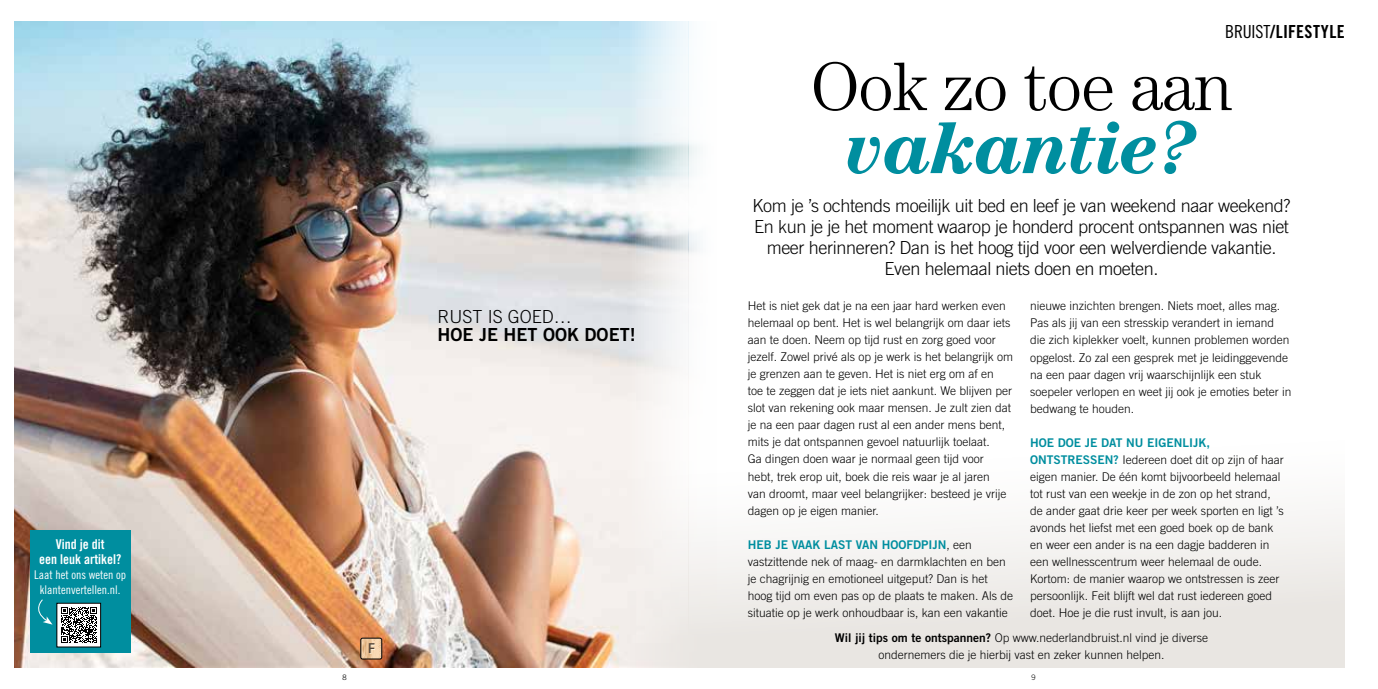
<style>
.page{position:relative;width:1378px;height:689px;background:#fff}
.page>*{position:absolute;margin:0;border:0;box-sizing:border-box;transform-origin:0 0}
.t1{font:italic 700 75px "Century Std";letter-spacing:-.02em;color:#008e9f}
.t2{font:300 69px "Century Std";letter-spacing:-.02em;color:#000}
.t3{font:300 18px/21px "Trade Gothic LT Std";letter-spacing:-.02em;color:#000;text-align:center}
.t4{font:18px "Trade Gothic LT Std Bd 2";color:#000}
.t5{font:18px "Trade Gothic LT Std Bd Cn 20";letter-spacing:.02em;color:#000}
.t6{font:300 18px "Trade Gothic LT Std";color:#000}
.t7{font:13.5px/15px "Trade Gothic LT Std Bd Cn 20";color:#fff;text-align:center}
.t8{font:300 12px/17px "Trade Gothic LT Std";color:#000}
.t9{font:12px "Trade Gothic LT Std Bd 2";color:#008e9f}
.t10{font:12px/15px "Trade Gothic LT Std Cn 18";color:#fff;text-align:center}
.t11{font:300 7.5px "Trade Gothic LT Std";color:#000}
.s1{font-family:"Trade Gothic LT Std Cn 18"}
.s2{font-family:"Trade Gothic LT Std Bd 2";font-weight:400;color:#008e9f}
.s3{font-family:"Trade Gothic LT Std";font-weight:300;color:#000}
.s4{font-family:"Trade Gothic LT Std Bd 2";font-weight:400}
</style>
<div class="page">
<img style="left:15px;top:21px;width:674px;height:647px">
<div style="left:30px;top:530px;width:101px;height:122px;background:#008e9f"></div>
<div style="left:57px;top:603px;width:44px;height:44px;background:#fff"></div>
<svg style="left:61px;top:607px;width:36px;height:36px"></svg>
<svg style="left:38px;top:599px;width:14px;height:25px"></svg>
<svg style="left:371px;top:638px;width:12px;height:21px"></svg>
<img style="left:361px;top:638px;width:10px;height:21px">
<div style="left:361px;top:638px;width:21px;height:21px;border:1px solid #000;border-radius:2px"></div>
<div style="left:689px;top:21px;width:655px;height:647px;background:linear-gradient(to bottom,#fff,#f1efed)"></div>
<p class="t7" style="left:39px;top:537px;width:84px">Vind je dit<br>een leuk artikel?</p>
<p class="t10" style="left:34px;top:567px;width:93px">Laat het ons weten op klantenvertellen.nl.</p>
<h3 class="t5" style="left:1225px;top:21px;width:121px"><span class="s1">BRUIST</span>/LIFESTYLE</h3>
<h3 class="t6" style="left:438px;top:306px;width:136px">RUST IS GOED…</h3>
<h3 class="t4" style="left:438px;top:324px;width:199px">HOE JE HET OOK DOET!</h3>
<h2 class="t2" style="left:811px;top:47px;width:423px">Ook zo toe aan</h2>
<h1 class="t1" style="left:845px;top:104px;width:353px">vakantie?</h1>
<p class="t3" style="left:752px;top:195px;width:539px">Kom je ’s ochtends moeilijk uit bed en leef je van weekend naar weekend?<br>En kun je je het moment waarop je honderd procent ontspannen was niet meer herinneren? Dan is het hoog tijd voor een welverdiende vakantie.<br>Even helemaal niets doen en moeten.</p>
<p class="t8" style="left:1030px;top:297px;width:263px">nieuwe inzichten brengen. Niets moet, alles mag.<br>Pas als jij van een stresskip verandert in iemand die zich kiplekker voelt, kunnen problemen worden opgelost. Zo zal een gesprek met je leidinggevende na een paar dagen vrij waarschijnlijk een stuk soepeler verlopen en weet jij ook je emoties beter in bedwang te houden.</p>
<p class="t9" style="left:1030px;top:435px;width:181px">HOE DOE JE DAT NU EIGENLIJK,</p>
<p class="t8" style="left:1030px;top:451px;width:255px"><span class="s2">ONTSTRESSEN?</span> Iedereen doet dit op zijn of haar eigen manier. De één komt bijvoorbeeld helemaal tot rust van een weekje in de zon op het strand, de ander gaat drie keer per week sporten en ligt ’s avonds het liefst met een goed boek op de bank en weer een ander is na een dagje badderen in een wellnesscentrum weer helemaal de oude.<br>Kortom: de manier waarop we ont stressen is zeer persoonlijk. Feit blijft wel dat rust iedereen goed doet. Hoe je die rust invult, is aan jou.</p>
<p class="t8" style="left:747px;top:297px;width:267px">Het is niet gek dat je na een jaar hard werken even helemaal op bent. Het is wel belangrijk om daar iets aan te doen. Neem op tijd rust en zorg goed voor jezelf. Zowel privé als op je werk is het belangrijk om je grenzen aan te geven. Het is niet erg om af en<br>toe te zeggen dat je iets niet aankunt. We blijven per slot van rekening ook maar mensen. Je zult zien dat je na een paar dagen rust al een ander mens bent, mits je dat ontspannen gevoel natuurlijk toelaat.<br>Ga dingen doen waar je normaal geen tijd voor<br>hebt, trek erop uit, boek die reis waar je al jaren<br>van droomt, maar veel belangrijker: besteed je vrije dagen op je eigen manier.</p>
<p class="t9" style="left:747px;top:537px;width:226px">HEB JE VAAK LAST VAN HOOFDPIJN<span class="s3">, een</span></p>
<p class="t8" style="left:747px;top:553px;width:267px">vastzittende nek of maag- en darmklachten en ben je chagrijnig en emotioneel uitgeput? Dan is het hoog tijd om even pas op de plaats te maken. Als de situatie op je werk onhoudbaar is, kan een vakantie</p>
<p class="t8" style="left:835px;top:629px;width:375px;text-align:center"><span class="s4">Wil jij tips om te ontspannen?</span> Op www.nederlandbruist.nl vind je diverse ondernemers die je hierbij vast en zeker kunnen helpen.</p>
<p class="t11" style="left:342px;top:672px;width:6px">8</p>
<p class="t11" style="left:1031px;top:672px;width:6px">9</p>
</div>
